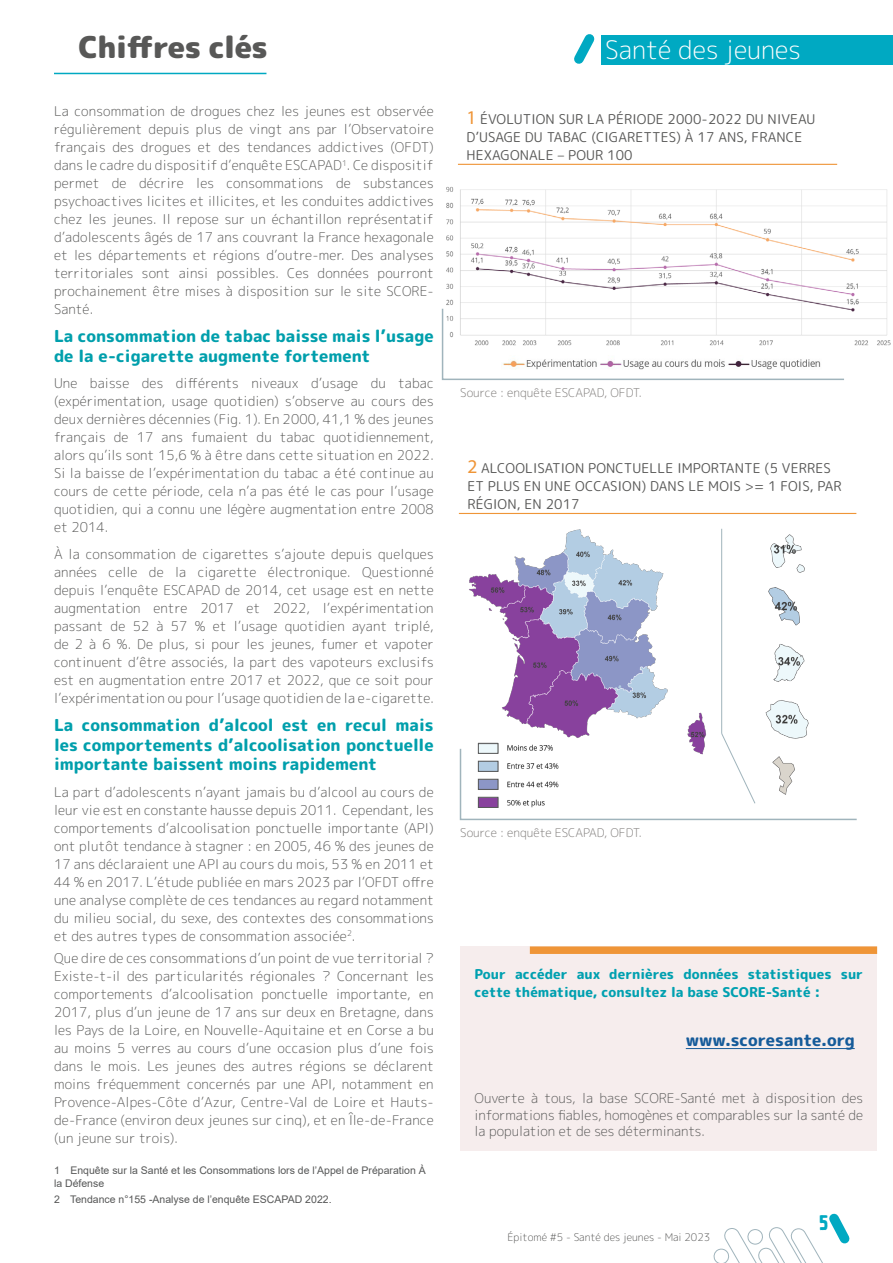
<style>
.page{position:relative;width:893px;height:1263px;background:#fff}
.page>*{position:absolute;margin:0;border:0;box-sizing:border-box;transform-origin:0 0}
.t1{font:900 30px "Rounded Mplus 1 c";letter-spacing:-.02em;color:#585857}
.t2{font:300 25.5px "Rounded Mplus 1 c";color:#fff}
.t3{font:800 16.5px/19.5px "Rounded Mplus 1 c";color:#009fac}
.t4{font:800 16.5px "Rounded Mplus 1 c";color:#165b9a}
.t5{font:15px "Spacecard";color:#00a9c2}
.t6{font:300 13.5px/18px "Rounded Mplus 1 c";letter-spacing:.01em;color:#585857;text-align:justify}
.t7{font:13.5px/18px "Rounded Mplus 1 c";letter-spacing:.01em;color:#585857}
.t8{font:800 13.5px/18px "Rounded Mplus 1 c";color:#00a0b0}
.t9{font:300 12px "Rounded Mplus 1 c";color:#7d7a78}
.t10{font:10.5px/12.6px "Arial";color:#575858}
.t11{font:300 10.5px "Rounded Mplus 1 c";color:#585857}
.s1{font-family:"Myriad Pro";font-size:19.5px;color:#ef9537}
</style>
<div class="page">
<svg style="left:713px;top:1213px;width:137px;height:50px"></svg>
<div style="left:460px;top:946px;width:417px;height:205px;background:#f6eded"></div>
<hr style="left:458px;top:164px;width:379px;height:1px;background:#ef9537">
<hr style="left:54px;top:73px;width:212px;height:1px;background:#00a9c2">
<hr style="left:686px;top:1048px;width:169px;height:1px;background:#165b9a">
<div style="left:530px;top:946px;width:347px;height:8px;background:#ef9537"></div>
<img style="left:446px;top:186px;width:445px;height:160px">
<svg style="left:441px;top:307px;width:404px;height:73px"></svg>
<svg style="left:574px;top:34px;width:21px;height:30px"></svg>
<div style="left:601px;top:35px;width:292px;height:30px;background:#00a9c2"></div>
<hr style="left:459px;top:513px;width:397px;height:1px;background:#ef9537">
<img style="left:469px;top:529px;width:237px;height:203px">
<hr style="left:721px;top:529px;width:1px;height:204px;background:#a0b4bc">
<img style="left:765px;top:534px;width:44px;height:198px">
<svg style="left:459px;top:732px;width:398px;height:89px"></svg>
<div style="left:478px;top:743px;width:20px;height:10px;border:1px solid #575858"></div>
<div style="left:478px;top:761px;width:20px;height:10px;border:1px solid #575858"></div>
<div style="left:478px;top:779px;width:20px;height:11px;border:1px solid #575858"></div>
<div style="left:478px;top:797px;width:20px;height:11px;border:1px solid #575858"></div>
<img style="left:501px;top:355px;width:320px;height:16px">
<h1 class="t1" style="left:78px;top:26px;width:191px">Chiffres clés</h1>
<p class="t6" style="left:54px;top:102px;width:381px">La consommation de drogues chez les jeunes est observée régulièrement depuis plus de vingt ans par l’Observatoire français des drogues et des tendances addictives (OFDT) dans le cadre du dispositif d’enquête ESCAPAD<sup>1</sup>. Ce dispositif permet de décrire les consommations de substances psychoactives licites et illicites, et les conduites addictives chez les jeunes. Il repose sur un échantillon représentatif d’adolescents âgés de 17 ans couvrant la France hexagonale et les départements et régions d’outre-mer. Des analyses territoriales sont ainsi possibles. Ces données pourront prochainement être mises à disposition sur le site SCORE-Santé.</p>
<p class="t3" style="left:54px;top:327px;width:381px">La consommation de tabac baisse mais l’usage de la e-cigarette augmente fortement</p>
<p class="t6" style="left:54px;top:374px;width:381px">Une baisse des différents niveaux d’usage du tabac (expérimentation, usage quotidien) s’observe au cours des deux dernières décennies (Fig. 1). En 2000, 41,1 % des jeunes français de 17 ans fumaient du tabac quotidiennement, alors qu’ils sont 15,6 % à être dans cette situation en 2022.<br>Si la baisse de l’expérimentation du tabac a été continue au cours de cette période, cela n’a pas été le cas pour l’usage quotidien, qui a connu une légère augmentation entre 2008 et 2014.</p>
<p class="t6" style="left:54px;top:545px;width:381px">À la consommation de cigarettes s’ajoute depuis quelques années celle de la cigarette électronique. Questionné depuis l’enquête ESCAPAD de 2014, cet usage est en nette augmentation entre 2017 et 2022, l’expérimentation passant de 52 à 57 % et l’usage quotidien ayant triplé, de 2 à 6 %. De plus, si pour les jeunes, fumer et vapoter continuent d’être associés, la part des vapoteurs exclusifs est en augmentation entre 2017 et 2022, que ce soit pour l’expérimentation ou pour l’usage quotidien de la e-cigarette.</p>
<p class="t3" style="left:54px;top:715px;width:381px;text-align:justify">La consommation d’alcool est en recul mais les comportements d’alcoolisation ponctuelle importante baissent moins rapidement</p>
<p class="t6" style="left:54px;top:782px;width:381px">La part d’adolescents n’ayant jamais bu d’alcool au cours de leur vie est en constante hausse depuis 2011. Cependant, les comportements d’alcoolisation ponctuelle importante (API) ont plutôt tendance à stagner : en 2005, 46 % des jeunes de 17 ans déclaraient une API au cours du mois, 53 % en 2011 et 44 % en 2017. L’étude publiée en mars 2023 par l’OFDT offre une analyse complète de ces tendances au regard notamment du milieu social, du sexe, des contextes des consommations et des autres types de consommation associée<sup>2</sup>.</p>
<p class="t6" style="left:54px;top:949px;width:381px">Que dire de ces consommations d’un point de vue territorial ?<br>Existe-t-il des particularités régionales ? Concernant les comportements d’alcoolisation ponctuelle importante, en 2017, plus d’un jeune de 17 ans sur deux en Bretagne, dans les Pays de la Loire, en Nouvelle-Aquitaine et en Corse a bu au moins 5 verres au cours d’une occasion plus d’une fois dans le mois. Les jeunes des autres régions se déclarent moins fréquemment concernés par une API, notamment en Provence-Alpes-Côte d’Azur, Centre-Val de Loire et Hauts&shy;de-France (environ deux jeunes sur cinq), et en Île-de-France (un jeune sur trois).</p>
<p class="t10" style="left:54px;top:1164px;width:373px">1 Enquête sur la Santé et les Consommations lors de l’Appel de Préparation À la Défense</p>
<p class="t10" style="left:54px;top:1193px;width:279px">2 Tendance n°155 -Analyse de l’enquête ESCAPAD 2022.</p>
<h2 class="t2" style="left:605px;top:32px;width:197px">Santé des jeunes</h2>
<p class="t7" style="left:466px;top:110px;width:350px"><span class="s1">1</span> ÉVOLUTION SUR LA PÉ RIODE 2000-2022 DU NIVEAU<br>D’USAGE DU TABAC (CIGARETTES) À 17 ANS, FRANCE<br>HEXAGONALE – POUR 100</p>
<p class="t9" style="left:460px;top:384px;width:183px">Source : enquête ESCAPAD, OFDT.</p>
<p class="t7" style="left:467px;top:459px;width:376px"><span class="s1">2</span> ALCOOLISATION PONCTUELLE IMPORTANTE (5 VERRES<br>ET PLUS EN UNE OCCASION) DANS LE MOIS &gt;= 1 FOIS, PAR<br>RÉGION, EN 2017</p>
<p class="t9" style="left:460px;top:824px;width:183px">Source : enquête ESCAPAD, OFDT.</p>
<p class="t8" style="left:475px;top:965px;width:390px">Pour accéder aux dernières données statistiques sur cette thématique, consultez la base SCORE-Santé :</p>
<p class="t4" style="left:686px;top:1028px;width:170px">www.scoresante.org</p>
<p class="t6" style="left:475px;top:1090px;width:390px;line-height:16.2px">Ouverte à tous, la base SCORE-Santé met à disposition des informations fiables, homogènes et comparables sur la santé de la population et de ses déterminants.</p>
<p class="t11" style="left:507px;top:1230px;width:204px">Épitomé #5 - Santé des jeunes - Mai 2023</p>
<p class="t5" style="left:819px;top:1214px;width:10px">5</p>
</div>
